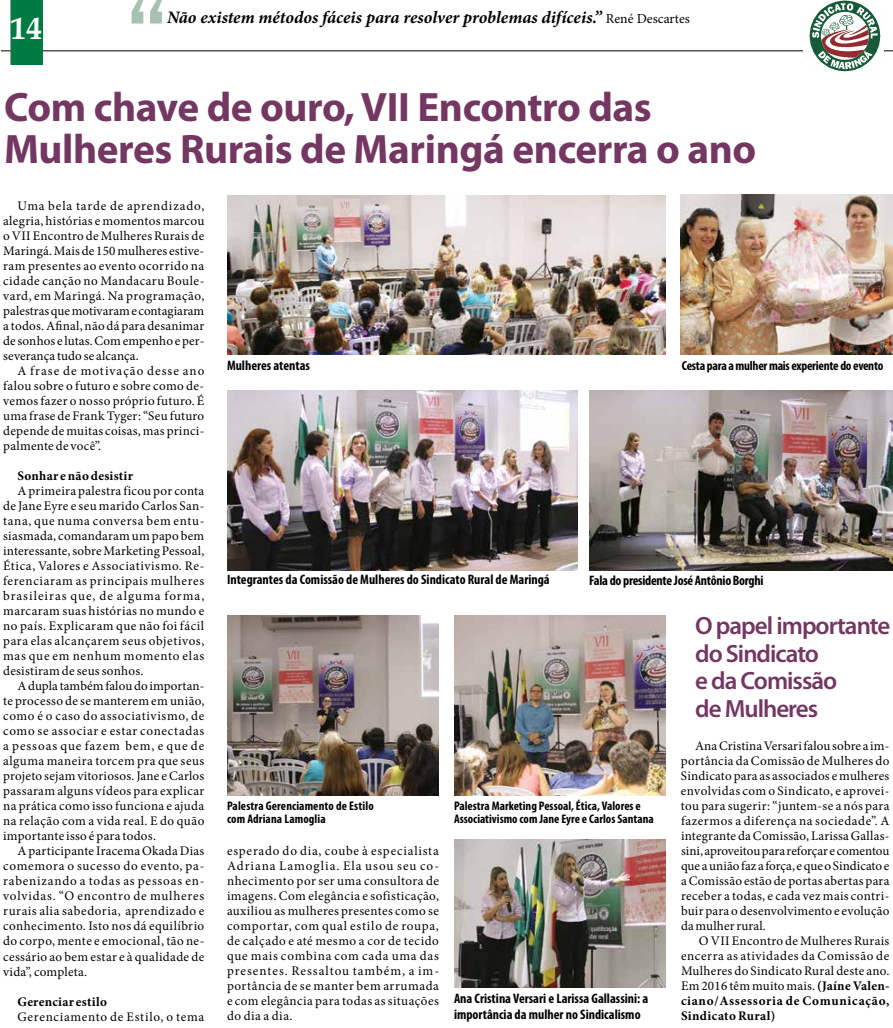
<style>
.page{position:relative;width:893px;height:1028px;background:#fff}
.page>*{position:absolute;margin:0;border:0;box-sizing:border-box;transform-origin:0 0}
.t1{font:700 41.25px/42.5px "Myriad Pro";letter-spacing:-.01em;color:#743762}
.t2{font:700 31.25px "Book Antiqua";color:#fff}
.t3{font:600 25px/27.5px "Myriad Pro";letter-spacing:-.04em;color:#743762}
.t4{font:italic 700 17.5px "Minion Pro";color:#000}
.t5{font:700 condensed 13.75px/16.5px "Myriad Pro";color:#000}
.t6{font:700 condensed 13.75px "Myriad Pro";letter-spacing:-.02em;color:#000}
.t7{font:13.12px/15px "Minion Pro";letter-spacing:.02em;color:#000;text-align:justify}
.t8{font:700 condensed 13.12px "Myriad Pro";letter-spacing:-.02em;color:#000}
.t9{font:700 13.12px "Minion Pro";letter-spacing:.02em;color:#000}
.t10{font:13.12px "Minion Pro";letter-spacing:.055em;color:#000}
.t11{font:700 condensed 12.5px/12.5px "Myriad Pro";color:#000}
.s1{font-weight:400;font-style:normal;font-size:13.75px}
.s2{font-weight:700}
</style>
<div class="page">
<hr style="left:1px;top:51px;width:892px;height:1px;background:#000">
<div style="left:11px;top:0;width:32px;height:65px;background:#007a43"></div>
<img style="left:802px;top:32px;width:82px;height:40px">
<svg style="left:809px;top:0;width:71px;height:71px"></svg>
<svg style="left:132px;top:0;width:30px;height:23px"></svg>
<img style="left:227px;top:195px;width:439px;height:160px">
<img style="left:681px;top:194px;width:212px;height:161px">
<img style="left:227px;top:390px;width:351px;height:180px">
<img style="left:589px;top:390px;width:304px;height:180px">
<img style="left:454px;top:839px;width:212px;height:148px">
<img style="left:454px;top:615px;width:212px;height:180px">
<img style="left:227px;top:615px;width:212px;height:180px">
<h2 class="t2" style="left:11px;top:7px;width:33px">14</h2>
<h3 class="t4" style="left:167px;top:5px;width:524px">Não existem métodos fáceis para resolver problemas difíceis.” <span class="s1">René Descartes</span></h3>
<h1 class="t1" style="left:4px;top:84px;width:754px">Com chave de ouro, VII Encontro das<br>Mulheres Rurais de Maringá encerra o ano</h1>
<p class="t7" style="left:3px;top:198px;width:203px;text-indent:14px">Uma bela tarde de aprendizado, alegria, histórias e momentos marcou o VII Encontro de Mulheres Rurais de Maringá. Mais de 150 mulheres estive&shy;ram presentes ao evento ocorrido na cidade canção no Mandacaru Boule&shy;vard, em Maringá. Na programação, palestras que motivaram e contagiaram a todos. Afinal, não dá para desanimar de sonhos e lutas. Com empenho e per&shy;severança tudo se alcança.</p>
<p class="t7" style="left:3px;top:363px;width:203px;text-indent:14px">A frase de motivação desse ano falou sobre o futuro e sobre como de&shy;vemos fazer o nosso próprio futuro. É uma frase de Frank Tyger: “Seu futuro depende de muitas coisas, mas princi&shy;palmente de você”.</p>
<p class="t9" style="left:17px;top:467px;width:117px">Sonhar e não desistir</p>
<p class="t7" style="left:3px;top:483px;width:203px;text-indent:14px">A primeira palestra ficou por conta de Jane Eyre e seu marido Carlos San&shy;tana, que numa conversa bem entu&shy;siasmada, comandaram um papo bem interessante, sobre Marketing Pessoal, Ética, Valores e Associativismo. Re&shy;ferenciaram as principais mulheres brasileiras que, de alguma forma, marcaram suas histórias no mundo e no país. Explicaram que não foi fácil para elas alcançarem seus objetivos, mas que em nenhum momento elas desistiram de seus sonhos.</p>
<p class="t7" style="left:3px;top:678px;width:203px;text-indent:14px">A dupla também falou do importan&shy;te processo de se manterem em união, como é o caso do associativismo, de como se associar e estar conectadas a pessoas que fazem bem, e que de alguma maneira torcem pra que seus projeto sejam vitoriosos. Jane e Carlos passaram alguns vídeos para explicar na prática como isso funciona e ajuda na relação com a vida real. E do quão importante isso é para todos.</p>
<p class="t7" style="left:3px;top:843px;width:203px;text-indent:14px">A participante Iracema Okada Dias comemora o sucesso do evento, pa&shy;rabenizando a todas as pessoas en&shy;volvidas. “O encontro de mulheres rurais alia sabedoria, aprendizado e conhecimento. Isto nos dá equilíbrio do corpo, mente e emocional, tão ne&shy;cessário ao bem estar e à qualidade de vida”, completa.</p>
<p class="t9" style="left:17px;top:992px;width:91px">Gerenciar estilo</p>
<p class="t10" style="left:17px;top:1007px;width:188px">Gerenciamento de Estilo, o tema</p>
<p class="t5" style="left:227px;top:357px;width:84px">Mulheres atentas</p>
<p class="t8" style="left:682px;top:358px;width:203px">Cesta para a mulher mais experiente do evento</p>
<p class="t5" style="left:227px;top:571px;width:324px">Integrantes da Comissão de Mulheres do Sindicato Rural de Maringá</p>
<p class="t6" style="left:589px;top:571px;width:176px">Fala do presidente José Antônio Borghi</p>
<p class="t11" style="left:227px;top:799px;width:148px">Palestra Gerenciamento de Estilo com Adriana Lamoglia</p>
<p class="t7" style="left:227px;top:843px;width:214px">esperado do dia, coube à especialista Adriana Lamoglia. Ela usou seu co&shy;nhecimento por ser uma consultora de imagens. Com elegância e sofisticação, auxiliou as mulheres presentes como se comportar, com qual estilo de roupa, de calçado e até mesmo a cor de tecido que mais combina com cada uma das presentes. Ressaltou também, a im&shy;portância de se manter bem arrumada e com elegância para todas as situações do dia a dia.</p>
<p class="t11" style="left:454px;top:799px;width:201px">Palestra Marketing Pessoal, Ética, Valores e<br>Associativismo com Jane Eyre e Carlos Santana</p>
<p class="t5" style="left:454px;top:989px;width:196px">Ana Cristina Versari e Larissa Gallassini: a importância da mulher no Sindicalismo</p>
<h3 class="t3" style="left:695px;top:611px;width:197px">O papel importante do Sindicato<br>e da Comissão<br>de Mulheres</h3>
<p class="t7" style="left:681px;top:738px;width:210px;text-indent:14px">Ana Cristina Versari falou sobre a im&shy;portância da Comissão de Mulheres do Sindicato para as associados e mulheres envolvidas com o Sindicato, e aprovei&shy;tou para sugerir: “juntem-se a nós para fazermos a diferença na sociedade”. A integrante da Comissão, Larissa Gallas&shy;sini, aproveitou para reforçar e comentou que a união faz a força, e que o Sindicato e a Comissão estão de portas abertas para receber a todas, e cada vez mais contri&shy;buir para o desenvolvimento e evolução da mulher rural.</p>
<p class="t7" style="left:681px;top:933px;width:210px;text-indent:18px">O VII Encontro de Mulheres Rurais encerra as atividades da Comissão de Mulheres do Sindicato Rural deste ano.<br>Em 2016 têm muito mais. <span class="s2">(Jaíne Valen&shy;ciano/Assessoria de Comunicação, Sindicato Rural)</span></p>
</div>
